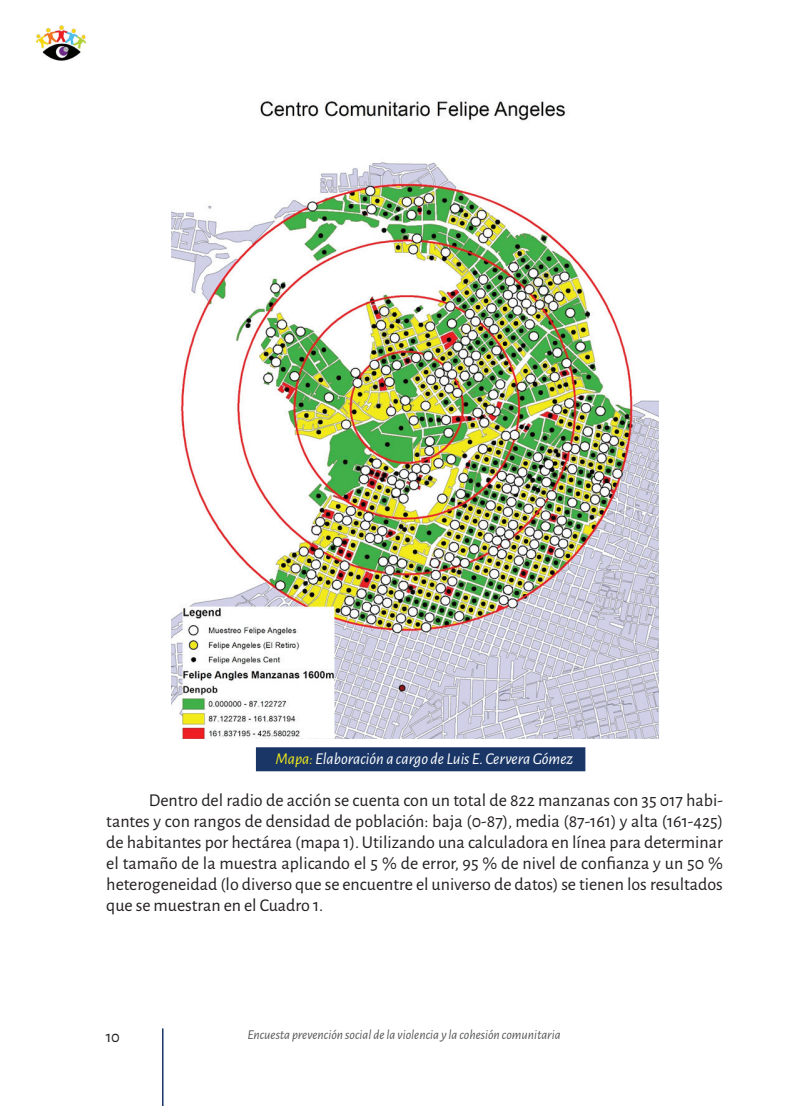
<style>
.page{position:relative;width:808px;height:1106px;background:#fff}
.page>*{position:absolute;margin:0;border:0;box-sizing:border-box;transform-origin:0 0}
.t1{font:18px/21px "Alegreya Sans";color:#231f20;text-align:justify}
.t2{font:italic 16.5px "Alegreya Sans";color:#fff}
.t3{font:16.5px "Alegreya Sans";color:#231f20}
.t4{font:italic 13.5px "Alegreya Sans";color:#57585a}
.s1{color:#193667}
.s2{color:#f1ea1a}
</style>
<div class="page">
<hr style="left:162px;top:1028px;width:2px;height:78px;background:#193667">
<img style="left:35px;top:25px;width:52px;height:30px">
<svg style="left:46px;top:55px;width:32px;height:6px"></svg>
<div style="left:256px;top:747px;width:329px;height:24px;background:#193667"></div>
<img style="left:171px;top:101px;width:487px;height:637px">
<p class="t2" style="left:261px;top:747px;width:314px"><span class="s1">M</span> <span class="s2">Mapa:</span> Elaboración a cargo de Luis E. Cervera Gómez</p>
<p class="t1" style="left:106px;top:788px;width:618px;text-indent:43px">Dentro del radio de acción se cuenta con un total de 822 manzanas con 35 017 habi&shy;tantes y con rangos de densidad de población: baja (0-87), media (87-161) y alta (161-425) de habitantes por hectárea (mapa 1). Utilizando una calculadora en línea para determinar el tamaño de la muestra aplicando el 5 % de error, 95 % de nivel de confianza y un 50 % heterogeneidad (lo diverso que se encuentre el universo de datos) se tienen los resultados que se muestran en el Cuadro 1.</p>
<p class="t3" style="left:106px;top:1025px;width:15px">10</p>
<p class="t4" style="left:247px;top:1025px;width:315px">Encuesta prevención social de la violencia y la cohesión comunitaria</p>
</div>
